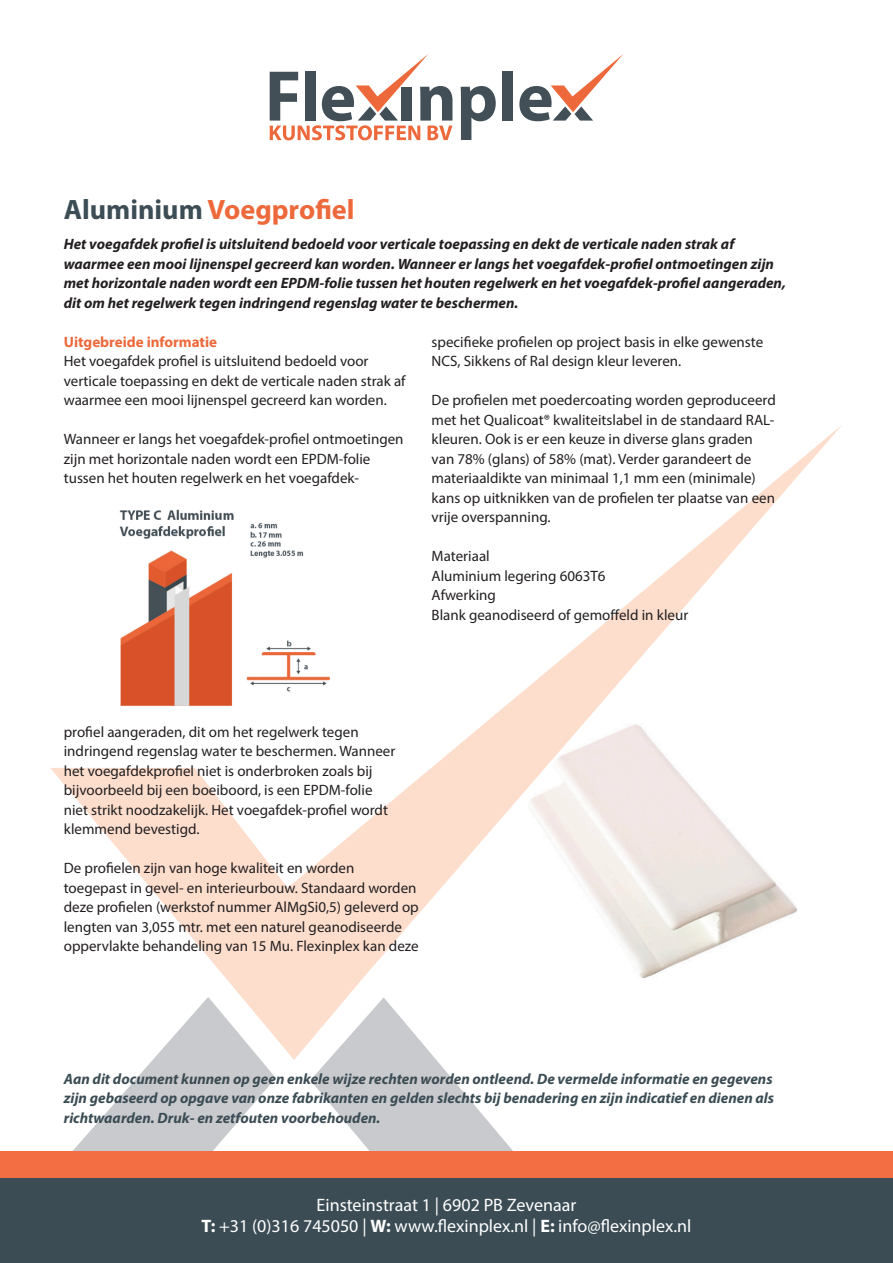
<style>
.page{position:relative;width:893px;height:1263px;background:#fff}
.page>*{position:absolute;margin:0;border:0;box-sizing:border-box;transform-origin:0 0}
.t1{font:700 28.2px "Myriad Pro";color:#ed693b}
.t2{font:18px "Myriad Pro";color:#fff}
.t3{font:15px/19.5px "Myriad Pro";color:#231f20}
.t4{font:italic 700 15px/19.5px "Myriad Pro";color:#231f20}
.t5{font:italic 700 15px/19.5px "Myriad Pro";color:#3b4c54;text-align:justify}
.t6{font:700 15px "Myriad Pro";color:#ed693b}
.s1{color:#3c4d55}
.s2{font-weight:700}
</style>
<div class="page">
<svg style="left:50px;top:425px;width:792px;height:635px"></svg>
<svg style="left:72px;top:997px;width:204px;height:154px"></svg>
<svg style="left:310px;top:997px;width:203px;height:154px"></svg>
<div style="left:0;top:1178px;width:893px;height:85px;background:#3b4c54"></div>
<div style="left:0;top:1151px;width:893px;height:27px;background:#f36f43"></div>
<svg style="left:461px;top:86px;width:35px;height:54px"></svg>
<div style="left:502px;top:71px;width:11px;height:50px;background:#424f57"></div>
<svg style="left:519px;top:54px;width:104px;height:67px"></svg>
<svg style="left:270px;top:54px;width:182px;height:86px"></svg>
<img style="left:100px;top:501px;width:240px;height:211px">
<p class="t1" style="left:64px;top:191px;width:292px"><span class="s1">Aluminium</span> Voegprofiel</p>
<p class="t4" style="left:64px;top:234px;width:724px">Het voegafdek profiel is uitsluitend bedoeld voor verticale toepassing en dekt de verticale naden strak af waarmee een mooi lijnenspel gecreerd kan worden. Wanneer er langs het voegafdek-profiel ontmoetingen zijn met horizontale naden wordt een EPDM-folie tussen het houten regelwerk en het voegafdek-profiel aangeraden, dit om het regelwerk tegen indringend regenslag water te beschermen.</p>
<p class="t6" style="left:64px;top:332px;width:155px">Uitgebreide informatie</p>
<p class="t3" style="left:64px;top:351px;width:343px">Het voegafdek profiel is uitsluitend bedoeld voor verticale toepassing en dekt de verticale naden strak af waarmee een mooi lijnenspel gecreerd kan worden.</p>
<p class="t3" style="left:64px;top:429px;width:341px">Wanneer er langs het voegafdek-profiel ontmoetingen zijn met horizontale naden wordt een EPDM-folie tussen het houten regelwerk en het voegafdek-</p>
<p class="t3" style="left:432px;top:332px;width:333px">specifieke profielen op project basis in elke gewenste<br>NCS, Sikkens of Ral design kleur leveren.</p>
<p class="t3" style="left:432px;top:390px;width:346px">De profielen met poedercoating worden geproduceerd met het Qualicoat® kwaliteitslabel in de standaard RAL&shy;kleuren. Ook is er een keuze in diverse glans graden van 78% (glans) of 58% (mat). Verder garandeert de materiaaldikte van minimaal 1,1 mm een (minimale) kans op uitknikken van de profielen ter plaatse van een vrije overspanning.</p>
<p class="t3" style="left:432px;top:546px;width:60px">Materiaal</p>
<p class="t3" style="left:432px;top:566px;width:175px">Aluminium legering 6063T6</p>
<p class="t3" style="left:432px;top:585px;width:66px">Afwerking</p>
<p class="t3" style="left:432px;top:605px;width:258px">Blank geanodiseerd of gemoffeld in kleur</p>
<p class="t3" style="left:64px;top:722px;width:333px">profiel aangeraden, dit om het regelwerk tegen indringend regenslag water te beschermen. Wanneer het voegafdekprofiel niet is onderbroken zoals bij bijvoorbeeld bij een boeiboord, is een EPDM-folie niet strikt noodzakelijk. Het voegafdek-profiel wordt klemmend bevestigd.</p>
<p class="t3" style="left:64px;top:858px;width:357px">De profielen zijn van hoge kwaliteit en worden toegepast in gevel- en interieurbouw. Standaard worden deze profielen (werkstof nummer AlMgSi0,5) geleverd op lengten van 3,055 mtr. met een naturel geanodiseerde oppervlakte behandeling van 15 Mu. Flexinplex kan deze</p>
<p class="t5" style="left:64px;top:1068px;width:712px">Aan dit document kunnen op geen enkele wijze rechten worden ontleend. De vermelde informatie en gegevens zijn gebaseerd op opgave van onze fabrikanten en gelden slechts bij benadering en zijn indicatief en dienen als richtwaarden. Druk- en zetfouten voorbehouden.</p>
<p class="t2" style="left:317px;top:1194px;width:261px">Einsteinstraat 1 | 6902 PB Zevenaar</p>
<p class="t2" style="left:202px;top:1215px;width:491px"><span class="s2">T:</span> +31 (0)316 745050 | <span class="s2">W:</span> www.flexinplex.nl | <span class="s2">E:</span> info@flexinplex.nl</p>
</div>
